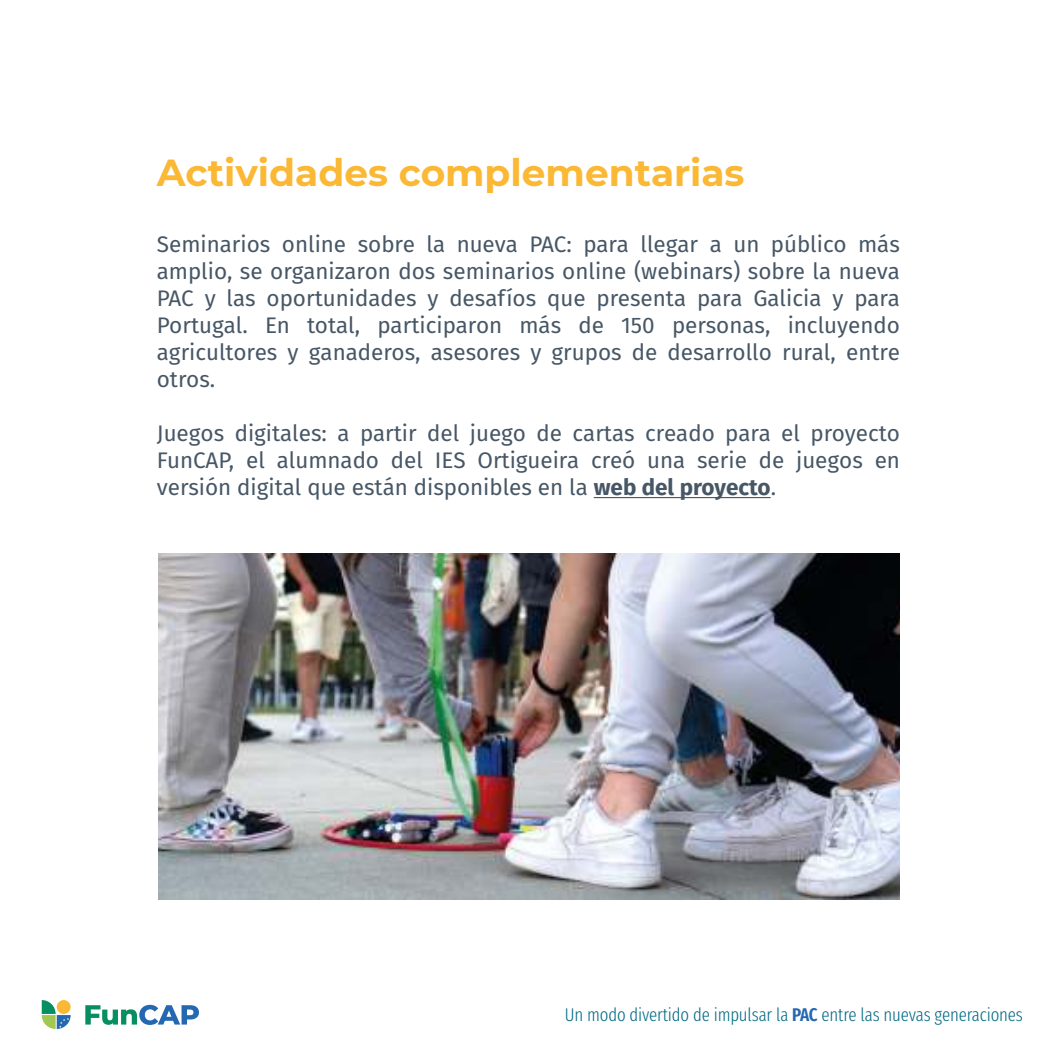
<style>
.page{position:relative;width:1057px;height:1057px;background:#fff}
.page>*{position:absolute;margin:0;border:0;box-sizing:border-box;transform-origin:0 0}
.t1{font:700 37.5px "Montserrat";color:#fbb834}
.t2{font:22.5px/27px "Fira Sans";color:#475766;text-align:justify}
.t3{font:300 18.25px "Fira Sans Compressed";letter-spacing:-.01em;color:#006a84}
.s1{font-weight:700}
.s2{font-weight:600;color:#2368b1}
</style>
<div class="page">
<hr style="left:593px;top:497px;width:177px;height:1px;background:#475766">
<svg style="left:42px;top:1000px;width:29px;height:28px"></svg>
<svg style="left:85px;top:1004px;width:114px;height:20px"></svg>
<img style="left:158px;top:553px;width:741px;height:346px">
<h1 class="t1" style="left:157px;top:156px;width:589px">Actividades complementarias</h1>
<p class="t2" style="left:157px;top:231px;width:744px">Seminarios online sobre la nueva PAC: para llegar a un público más amplio, se organizaron dos seminarios online (webinars) sobre la nueva PAC y las oportunidades y desafíos que presenta para Galicia y para Portugal. En total, participaron más de 150 personas, incluyendo agricultores y ganaderos, asesores y grupos de desarrollo rural, entre otros.</p>
<p class="t2" style="left:157px;top:420px;width:744px">Juegos digitales: a partir del juego de cartas creado para el proyecto FunCAP, el alumnado del IES Ortigueira creó una serie de juegos en versión digital que están disponibles en la <span class="s1">web del proyecto</span>.</p>
<p class="t3" style="left:564px;top:1001px;width:459px">Un modo divertido de impulsar la <span class="s2">PAC</span> entre las nuevas generaciones</p>
</div>
